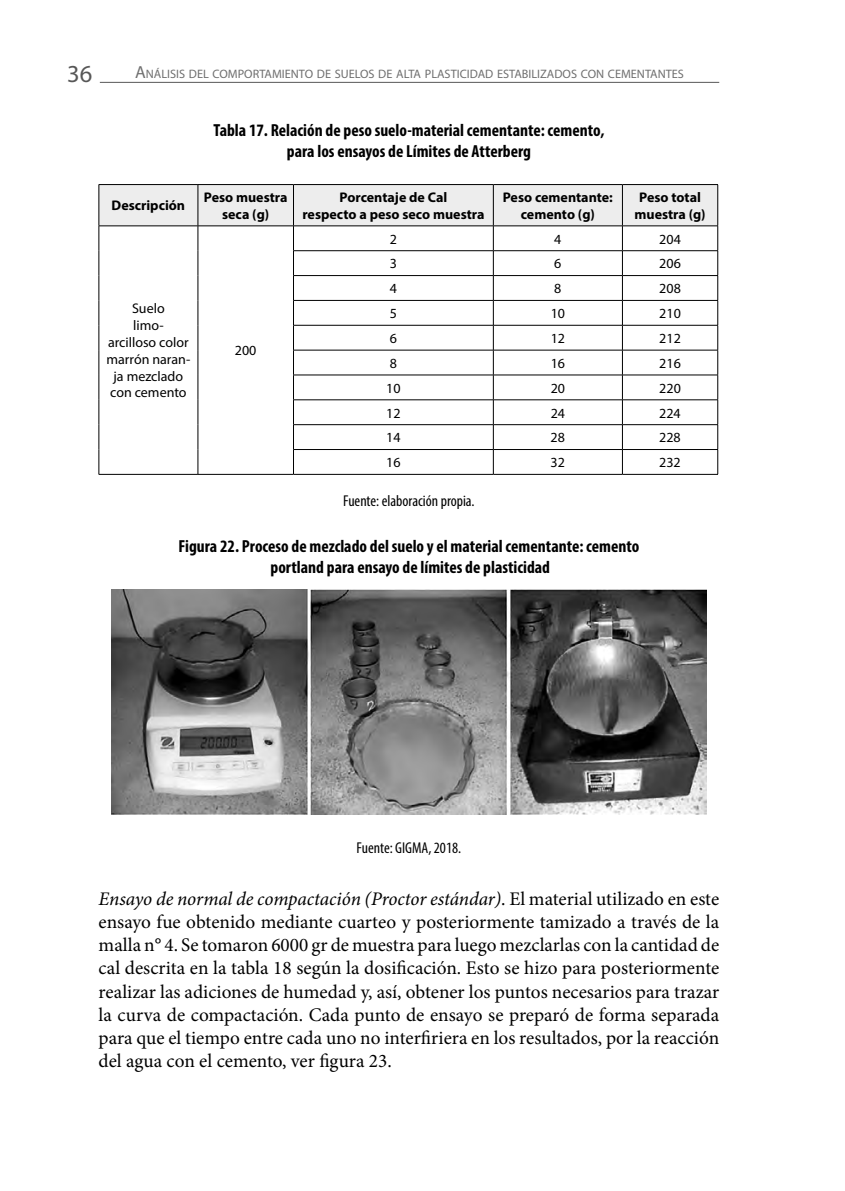
<style>
.page{position:relative;width:845px;height:1191px;background:#fff}
.page>*{position:absolute;margin:0;border:0;box-sizing:border-box;transform-origin:0 0}
.t1{font:24.5px "Myriad Pro";color:#575757}
.Textos_generales{font:19.25px/23.1px "Minion Pro";color:#000;text-align:justify}
.Título_figura{font:700 condensed 17.5px "Myriad Pro";color:#000}
.Título_tabla{font:700 condensed 17.5px "Myriad Pro";color:#000}
.Fuente{font:condensed 15.75px "Myriad Pro";color:#000}
.texto_tabla{font:14px/16.8px "Myriad Pro";color:#000;text-align:center}
.titulo_tabla{font:700 14px/16.8px "Myriad Pro";color:#000;text-align:center}
.t2{font:12.25px "Myriad Pro";color:#6f6f6f}
.s1{font-size:17.5px}
.s2{font-style:italic}
</style>
<div class="page">
<hr style="left:100px;top:82px;width:619px;height:1px;background:#575757">
<hr style="left:99px;top:184px;width:99px;height:1px;background:#000">
<hr style="left:198px;top:184px;width:95px;height:1px;background:#000">
<hr style="left:293px;top:184px;width:200px;height:1px;background:#000">
<hr style="left:493px;top:184px;width:129px;height:1px;background:#000">
<hr style="left:622px;top:184px;width:95px;height:1px;background:#000">
<svg style="left:98px;top:185px;width:620px;height:289px"></svg>
<hr style="left:99px;top:474px;width:99px;height:1px;background:#000">
<hr style="left:198px;top:474px;width:95px;height:1px;background:#000">
<hr style="left:293px;top:474px;width:200px;height:1px;background:#000">
<hr style="left:493px;top:474px;width:129px;height:1px;background:#000">
<hr style="left:622px;top:474px;width:95px;height:1px;background:#000">
<img style="left:111px;top:590px;width:595px;height:224px">
<p class="t1" style="left:67px;top:59px;width:27px">36</p>
<p class="t2" style="left:135px;top:66px;width:550px"><span class="s1">A</span>NÁLISIS DEL COMPORTAMIENTO DE SUELOS DE ALTA PLASTICIDAD ESTABILIZADOS CON CEMENTANTES</p>
<p class="Título_tabla" style="left:213px;top:120px;width:392px">Tabla 17. Relación de peso suelo-material cementante: cemento,</p>
<p class="Título_tabla" style="left:287px;top:141px;width:245px">para los ensayos de Límites de Atterberg</p>
<p class="titulo_tabla" style="left:112px;top:197px;width:75px">Descripción</p>
<p class="titulo_tabla" style="left:204px;top:188px;width:85px">Peso muestra seca (g)</p>
<p class="titulo_tabla" style="left:339px;top:188px;width:109px">Porcentaje de Cal</p>
<p class="titulo_tabla" style="left:302px;top:205px;width:183px">respecto a peso seco muestra</p>
<p class="titulo_tabla" style="left:502px;top:188px;width:112px">Peso cementante: cemento (g)</p>
<p class="titulo_tabla" style="left:634px;top:188px;width:73px">Peso total muestra (g)</p>
<p class="texto_tabla" style="left:389px;top:230px;width:9px">2</p>
<p class="texto_tabla" style="left:554px;top:230px;width:9px">4</p>
<p class="texto_tabla" style="left:659px;top:230px;width:23px">204</p>
<p class="texto_tabla" style="left:389px;top:255px;width:9px">3</p>
<p class="texto_tabla" style="left:554px;top:255px;width:9px">6</p>
<p class="texto_tabla" style="left:659px;top:255px;width:23px">206</p>
<p class="texto_tabla" style="left:389px;top:280px;width:9px">4</p>
<p class="texto_tabla" style="left:554px;top:280px;width:9px">8</p>
<p class="texto_tabla" style="left:659px;top:280px;width:23px">208</p>
<p class="texto_tabla" style="left:389px;top:305px;width:9px">5</p>
<p class="texto_tabla" style="left:550px;top:305px;width:16px">10</p>
<p class="texto_tabla" style="left:659px;top:305px;width:23px">210</p>
<p class="texto_tabla" style="left:389px;top:330px;width:9px">6</p>
<p class="texto_tabla" style="left:550px;top:330px;width:16px">12</p>
<p class="texto_tabla" style="left:659px;top:330px;width:23px">212</p>
<p class="texto_tabla" style="left:389px;top:354px;width:9px">8</p>
<p class="texto_tabla" style="left:550px;top:354px;width:16px">16</p>
<p class="texto_tabla" style="left:659px;top:354px;width:23px">216</p>
<p class="texto_tabla" style="left:386px;top:379px;width:16px">10</p>
<p class="texto_tabla" style="left:550px;top:379px;width:16px">20</p>
<p class="texto_tabla" style="left:659px;top:379px;width:23px">220</p>
<p class="texto_tabla" style="left:386px;top:404px;width:16px">12</p>
<p class="texto_tabla" style="left:550px;top:404px;width:16px">24</p>
<p class="texto_tabla" style="left:659px;top:404px;width:23px">224</p>
<p class="texto_tabla" style="left:386px;top:429px;width:16px">14</p>
<p class="texto_tabla" style="left:550px;top:429px;width:16px">28</p>
<p class="texto_tabla" style="left:659px;top:429px;width:23px">228</p>
<p class="texto_tabla" style="left:386px;top:454px;width:16px">16</p>
<p class="texto_tabla" style="left:550px;top:454px;width:16px">32</p>
<p class="texto_tabla" style="left:659px;top:454px;width:23px">232</p>
<p class="Fuente" style="left:343px;top:492px;width:133px">Fuente: elaboración propia.</p>
<p class="Título_figura" style="left:178px;top:535px;width:462px">Figura 22. Proceso de mezclado del suelo y el material cementante: cemento</p>
<p class="Título_figura" style="left:270px;top:556px;width:281px">portland para ensayo de límites de plasticidad</p>
<p class="texto_tabla" style="left:106px;top:300px;width:85px">Suelo<br>limo-<br>arcilloso color marrón naran&shy;ja mezclado con cemento</p>
<p class="texto_tabla" style="left:235px;top:342px;width:23px">200</p>
<p class="Fuente" style="left:356px;top:838px;width:106px">Fuente: GIGMA, 2018.</p>
<p class="Textos_generales" style="left:99px;top:887px;width:622px"><span class="s2">Ensayo de normal de compactación (Proctor estándar)</span>. El material utilizado en este ensayo fue obtenido mediante cuarteo y posteriormente tamizado a través de la malla n° 4. Se tomaron 6000 gr de muestra para luego mezclarlas con la cantidad de cal descrita en la tabla 18 según la dosificación. Esto se hizo para posteriormente realizar las adiciones de humedad y, así, obtener los puntos necesarios para trazar la curva de compactación. Cada punto de ensayo se preparó de forma separada para que el tiempo entre cada uno no interfiriera en los resultados, por la reacción del agua con el cemento, ver figura 23.</p>
</div>
